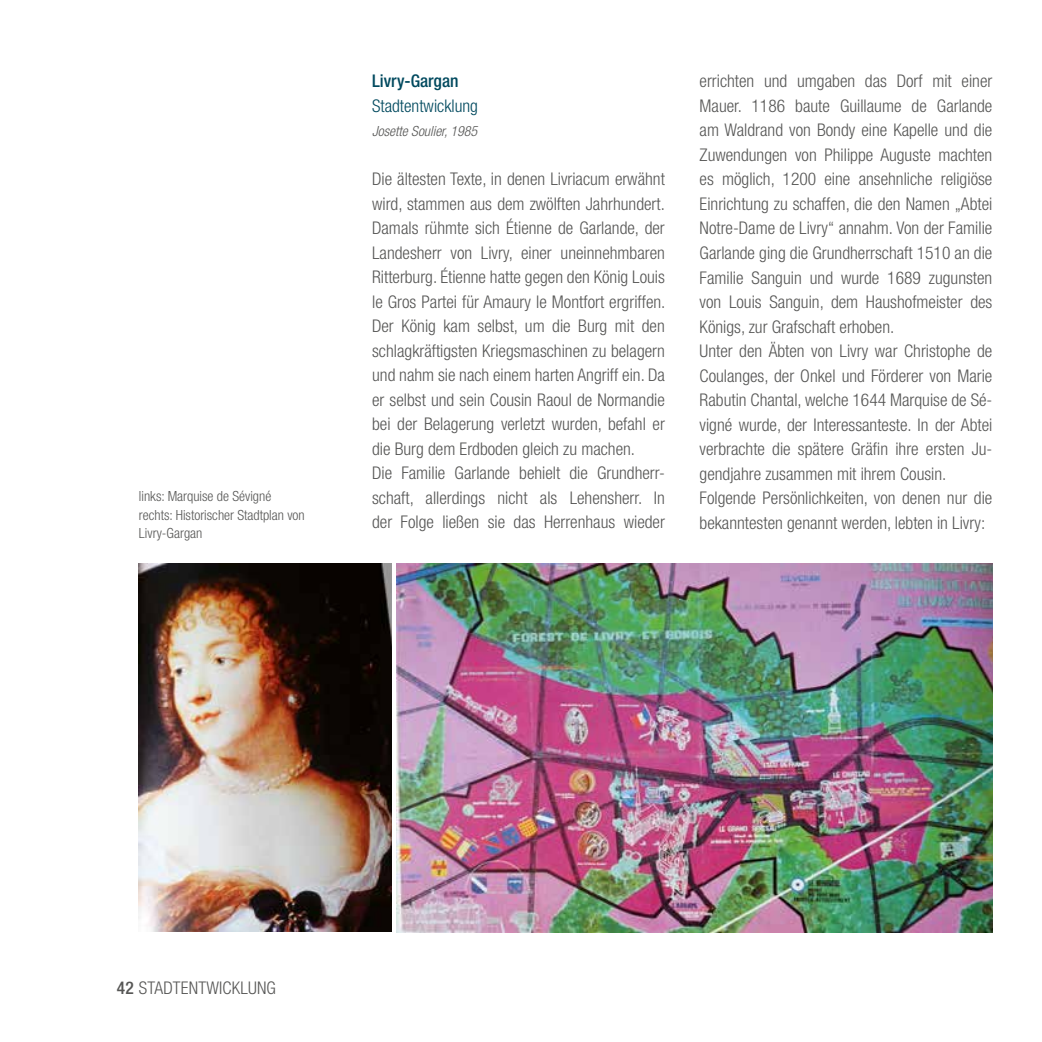
<style>
.page{position:relative;width:1042px;height:1042px;background:#fff}
.page>*{position:absolute;margin:0;border:0;box-sizing:border-box;transform-origin:0 0}
.t1{font:300 condensed 17.5px/24.5px "Helvetica Neue";color:#575756}
.t2{font:300 condensed 17.5px "Helvetica Neue";color:#00495e}
.t3{font:500 condensed 17.5px "Helvetica Neue";color:#00495e}
.t4{font:300 condensed 14px/18.4px "Helvetica Neue";color:#575756}
.t5{font:italic 300 condensed 14px "Helvetica Neue";color:#575756}
.s1{font-weight:500}
</style>
<div class="page">
<img style="left:397px;top:564px;width:595px;height:369px">
<img style="left:139px;top:564px;width:253px;height:367px">
<p class="t4" style="left:139px;top:487px;width:167px">links: Marquise de Sévigné rechts: Historischer Stadtplan von<br>Livry-Gargan</p>
<p class="t3" style="left:372px;top:71px;width:88px">Livry-Gargan</p>
<p class="t2" style="left:372px;top:95px;width:107px">Stadtentwicklung</p>
<p class="t5" style="left:372px;top:123px;width:107px">Josette Soulier, 1985</p>
<p class="t1" style="left:372px;top:167px;width:294px">Die ältesten Texte, in denen Livriacum erwähnt wird, stammen aus dem zwölften Jahrhundert.<br>Damals rühmte sich Étienne de Garlande, der Landesherr von Livry, einer uneinnehmbaren Ritterburg. Étienne hatte gegen den König Louis le Gros Partei für Amaury le Montfort ergriffen.<br>Der König kam selbst, um die Burg mit den schlagkräftigsten Kriegsmaschinen zu belagern und nahm sie nach einem harten Angriff ein. Da er selbst und sein Cousin Raoul de Normandie bei der Belagerung verletzt wurden, befahl er die Burg dem Erdboden gleich zu machen.<br>Die Familie Garlande behielt die Grundherr&shy;schaft, allerdings nicht als Lehensherr. In der Folge ließen sie das Herrenhaus wieder</p>
<p class="t1" style="left:699px;top:69px;width:294px">errichten und umgaben das Dorf mit einer Mauer. 1186 baute Guillaume de Garlande am Waldrand von Bondy eine Kapelle und die Zuwendungen von Philippe Auguste machten es möglich, 1200 eine ansehnliche religiöse Einrichtung zu schaffen, die den Namen „Abtei Notre-Dame de Livry“ annahm. Von der Familie Garlande ging die Grundherrschaft 1510 an die Familie Sanguin und wurde 1689 zugunsten von Louis Sanguin, dem Haushofmeister des Königs, zur Grafschaft erhoben.<br>Unter den Äbten von Livry war Christophe de Coulanges, der Onkel und Förderer von Marie Rabutin Chantal, welche 1644 Marquise de Sé&shy;vigné wurde, der Interessanteste. In der Abtei verbrachte die spätere Gräfin ihre ersten Ju&shy;gendjahre zusammen mit ihrem Cousin.<br>Folgende Persönlichkeiten, von denen nur die bekanntesten genannt werden, lebten in Livry:</p>
<p class="t1" style="left:117px;top:975px;width:160px"><span class="s1">42</span> STADTENTWICKLUNG</p>
</div>
